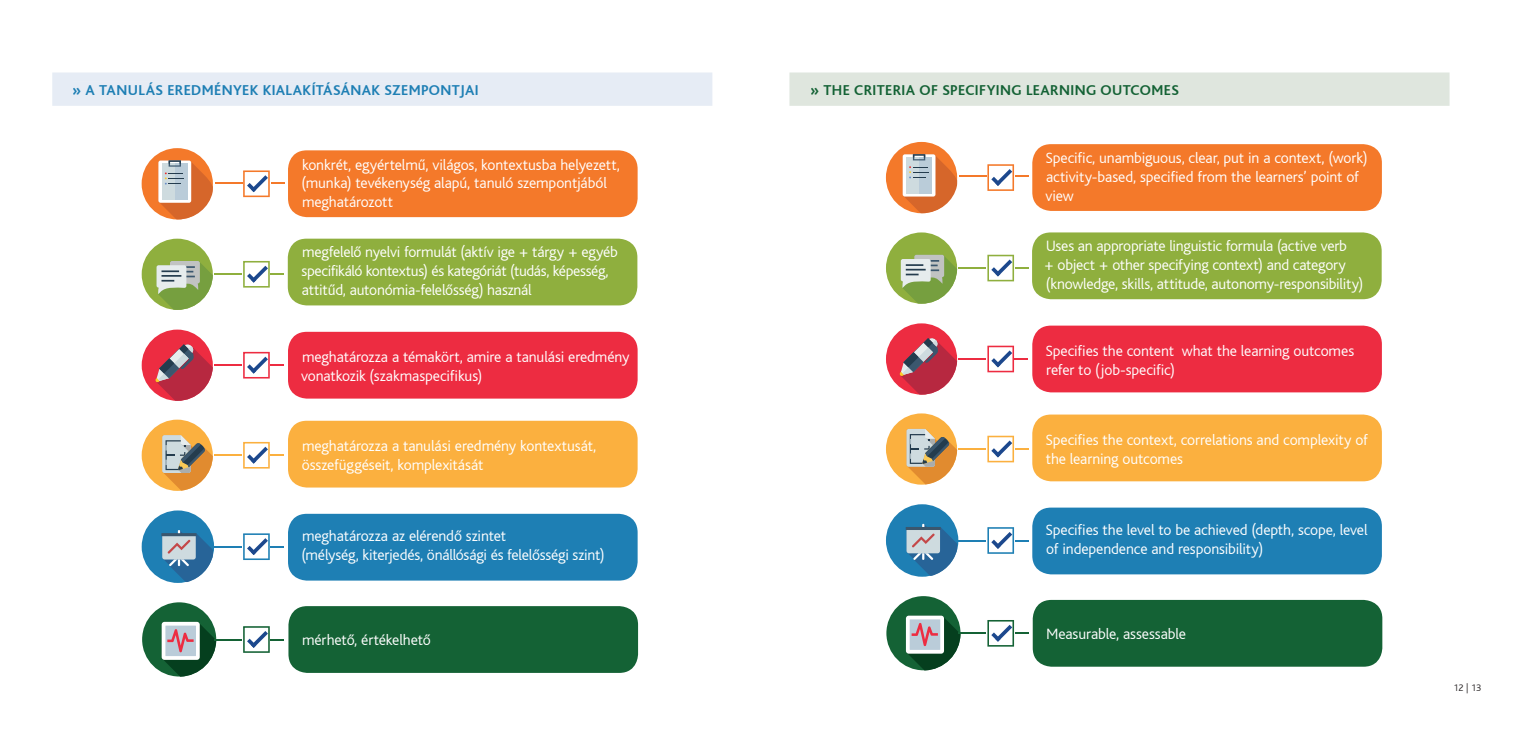
<style>
.page{position:relative;width:1524px;height:745px;background:#fff}
.page>*{position:absolute;margin:0;border:0;box-sizing:border-box;transform-origin:0 0}
.t1{font:300 15.75px/18.9px "Bliss CE";letter-spacing:-.01em;color:#fff}
.t2{font:700 15px "Bliss";letter-spacing:.025em;color:#1e7fb4}
.t3{font:700 15px "Bliss";letter-spacing:.025em;color:#146235}
.t4{font:300 10px "Bliss CE";color:#231f20}
</style>
<div class="page">
<div style="left:288px;top:150px;width:349px;height:67px;background:#f4792a;border-radius:19px"></div>
<div style="left:288px;top:238px;width:349px;height:67px;background:#8faf3e;border-radius:19px"></div>
<div style="left:288px;top:331px;width:349px;height:67px;background:#ed2c41;border-radius:19px"></div>
<div style="left:288px;top:420px;width:349px;height:67px;background:#fbb03f;border-radius:19px"></div>
<div style="left:288px;top:513px;width:349px;height:67px;background:#1e7fb4;border-radius:19px"></div>
<div style="left:288px;top:605px;width:350px;height:67px;background:#146235;border-radius:19px"></div>
<div style="left:142px;top:238px;width:71px;height:72px;background:#8faf3e;border-radius:50%"></div>
<svg style="left:156px;top:261px;width:57px;height:49px"></svg>
<div style="left:142px;top:329px;width:71px;height:71px;background:#ed2c41;border-radius:50%"></div>
<svg style="left:155px;top:344px;width:58px;height:56px"></svg>
<div style="left:142px;top:419px;width:71px;height:71px;background:#fbb03f;border-radius:50%"></div>
<div style="left:142px;top:510px;width:72px;height:72px;background:#1e7fb4;border-radius:50%"></div>
<svg style="left:161px;top:529px;width:52px;height:52px"></svg>
<div style="left:142px;top:602px;width:74px;height:74px;background:#146235;border-radius:50%"></div>
<svg style="left:162px;top:621px;width:54px;height:55px"></svg>
<div style="left:142px;top:148px;width:71px;height:71px;background:#f4792a;border-radius:50%"></div>
<svg style="left:158px;top:160px;width:127px;height:59px"></svg>
<hr style="left:215px;top:273px;width:27px;height:2px;background:#8faf3e">
<svg style="left:243px;top:261px;width:41px;height:26px"></svg>
<hr style="left:214px;top:364px;width:27px;height:2px;background:#ed2c41">
<svg style="left:243px;top:351px;width:41px;height:27px"></svg>
<svg style="left:162px;top:435px;width:122px;height:55px"></svg>
<hr style="left:215px;top:545px;width:27px;height:2px;background:#1e7fb4">
<svg style="left:243px;top:533px;width:41px;height:26px"></svg>
<hr style="left:215px;top:638px;width:27px;height:2px;background:#146235">
<svg style="left:243px;top:626px;width:41px;height:26px"></svg>
<div style="left:52px;top:72px;width:660px;height:34px;background:#e6ecf5"></div>
<div style="left:73px;top:82px;width:404px;height:15px;background:#e6ecf5"></div>
<div style="left:1032px;top:144px;width:350px;height:67px;background:#f4792a;border-radius:19px"></div>
<div style="left:1032px;top:232px;width:349px;height:67px;background:#8faf3e;border-radius:19px"></div>
<div style="left:1032px;top:325px;width:350px;height:67px;background:#ed2c41;border-radius:19px"></div>
<div style="left:1032px;top:414px;width:350px;height:67px;background:#fbb03f;border-radius:19px"></div>
<div style="left:1032px;top:507px;width:350px;height:67px;background:#1e7fb4;border-radius:19px"></div>
<div style="left:1032px;top:599px;width:350px;height:67px;background:#146235;border-radius:19px"></div>
<div style="left:886px;top:232px;width:71px;height:71px;background:#8faf3e;border-radius:50%"></div>
<svg style="left:901px;top:254px;width:56px;height:49px"></svg>
<div style="left:886px;top:323px;width:71px;height:71px;background:#ed2c41;border-radius:50%"></div>
<div style="left:886px;top:413px;width:71px;height:71px;background:#fbb03f;border-radius:50%"></div>
<div style="left:886px;top:504px;width:72px;height:72px;background:#1e7fb4;border-radius:50%"></div>
<svg style="left:906px;top:523px;width:51px;height:52px"></svg>
<div style="left:886px;top:595px;width:74px;height:74px;background:#146235;border-radius:50%"></div>
<div style="left:886px;top:142px;width:71px;height:71px;background:#f4792a;border-radius:50%"></div>
<svg style="left:902px;top:154px;width:55px;height:59px"></svg>
<hr style="left:959px;top:175px;width:27px;height:2px;background:#f4792a">
<svg style="left:987px;top:164px;width:42px;height:27px"></svg>
<hr style="left:959px;top:267px;width:27px;height:2px;background:#8faf3e">
<svg style="left:987px;top:254px;width:41px;height:27px"></svg>
<svg style="left:899px;top:337px;width:129px;height:57px"></svg>
<svg style="left:906px;top:428px;width:122px;height:56px"></svg>
<hr style="left:959px;top:539px;width:27px;height:2px;background:#1e7fb4">
<svg style="left:987px;top:527px;width:41px;height:26px"></svg>
<svg style="left:906px;top:615px;width:122px;height:55px"></svg>
<div style="left:789px;top:72px;width:660px;height:34px;background:#dfe6de"></div>
<div style="left:811px;top:84px;width:367px;height:11px;background:#dfe6de"></div>
<p class="t2" style="left:72px;top:82px;width:408px">» A TANULÁS EREDMÉNYEK KIALAKÍTÁSÁNAK SZEMPONTJAI</p>
<p class="t1" style="left:302px;top:155px;width:320px">konkrét, egyértelmű, világos, kontextusba helyezett, (munka) tevékenység alapú, tanuló szempontjából meghatározott</p>
<p class="t1" style="left:302px;top:242px;width:318px">megfelelő nyelvi formulát (aktív ige + tárgy + egyéb specifikáló kontextus) és kategóriát (tudás, képesség, attitűd, autonómia-felelősség) használ</p>
<p class="t1" style="left:301px;top:347px;width:330px">meghatározza a témakört, amire a tanulási eredmény vonatkozik (szakmaspecifikus)</p>
<p class="t1" style="left:302px;top:436px;width:296px">meghatározza a tanulási eredmény kontextusát, összefüggéseit, komplexitását</p>
<p class="t1" style="left:302px;top:526px;width:304px">meghatározza az elérendő szintet<br>(mélység, kiterjedés, önállósági és felelősségi szint)</p>
<p class="t1" style="left:302px;top:630px;width:130px">mérhető, értékelhető</p>
<p class="t3" style="left:810px;top:82px;width:370px">» THE CRITERIA OF SPECIFYING LEARNING OUTCOMES</p>
<p class="t1" style="left:1045px;top:149px;width:324px">Specific, unambiguous, clear, put in a context, (work) activity-based, specified from the learners’ point of view</p>
<p class="t1" style="left:1044px;top:236px;width:321px">Uses an appropriate linguistic formula (active verb<br>+ object + other specifying context) and category (knowledge, skills, attitude, autonomy-responsibility)</p>
<p class="t1" style="left:1045px;top:341px;width:310px">Specifies the content what the learning outcomes refer to (job-specific)</p>
<p class="t1" style="left:1045px;top:430px;width:324px">Specifies the context, correlations and complexity of the learning outcomes</p>
<p class="t1" style="left:1045px;top:520px;width:324px">Specifies the level to be achieved (depth, scope, level of independence and responsibility)</p>
<p class="t1" style="left:1046px;top:624px;width:142px">Measurable, assessable</p>
<p class="t4" style="left:1453px;top:681px;width:29px">12 | 13</p>
</div>
